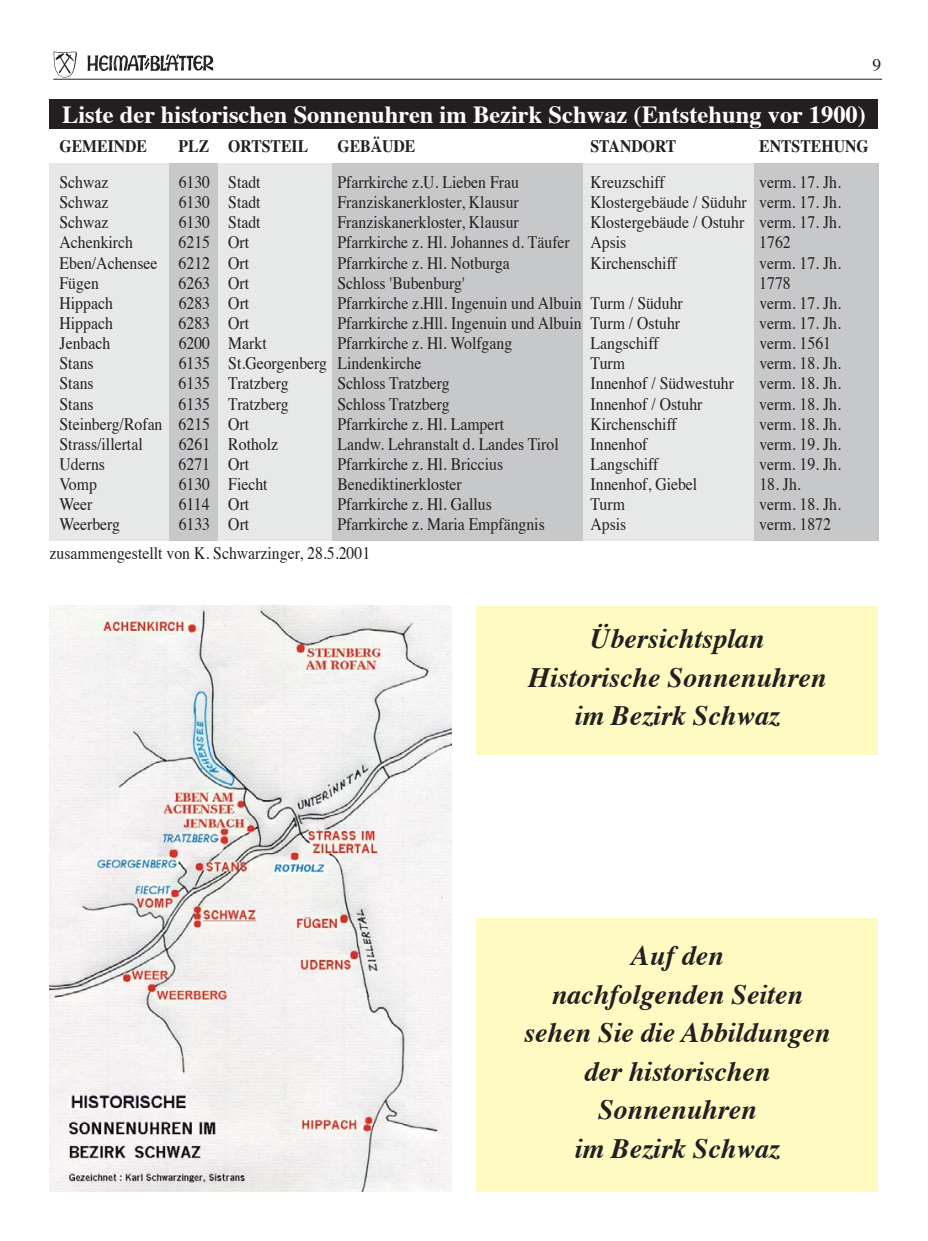
<style>
.page{position:relative;width:928px;height:1241px;background:#fff}
.page>*{position:absolute;margin:0;border:0;box-sizing:border-box;transform-origin:0 0}
.t1{font:italic 700 28px/38.5px "Times";color:#231f20;text-align:center}
.t2{font:700 24.5px "Times";color:#fff}
.t3{font:17.5px "Times";color:#231f20;scale:.9 1}
.t4{font:700 17.5px "Times";color:#231f20;scale:.9 1}
.t5{font:17.5px "Times";color:#231f20}
</style>
<div class="page">
<div style="left:50px;top:164px;width:119px;height:377px;background:#e7e8e8"></div>
<div style="left:169px;top:164px;width:49px;height:377px;background:#c6c8ca"></div>
<div style="left:218px;top:164px;width:114px;height:377px;background:#e7e8e8"></div>
<div style="left:332px;top:164px;width:251px;height:377px;background:#c6c8ca"></div>
<div style="left:583px;top:164px;width:171px;height:377px;background:#e7e8e8"></div>
<div style="left:754px;top:164px;width:124px;height:377px;background:#c6c8ca"></div>
<hr style="left:53px;top:79px;width:829px;height:1px;background:#231f20">
<img style="left:87px;top:55px;width:127px;height:16px">
<img style="left:53px;top:52px;width:24px;height:25px">
<div style="left:50px;top:99px;width:828px;height:30px;background:#231f20"></div>
<img style="left:50px;top:605px;width:401px;height:586px">
<div style="left:476px;top:918px;width:402px;height:273px;background:#fffac2"></div>
<div style="left:476px;top:605px;width:402px;height:149px;background:#fffac2"></div>
<p class="t5" style="left:872px;top:58px;width:10px">9</p>
<h2 class="t2" style="left:62px;top:105px;width:805px">Liste der historischen Sonnenuhren im Bezirk Schwaz (Entstehung vor 1900)</h2>
<p class="t4" style="left:60px;top:139px;width:99px">GEMEINDE</p>
<p class="t4" style="left:179px;top:139px;width:145px">PLZ ORTSTEIL</p>
<p class="t4" style="left:337px;top:139px;width:88px">GEBÄUDE</p>
<p class="t4" style="left:590px;top:139px;width:97px">STANDORT</p>
<p class="t4" style="left:759px;top:139px;width:123px">ENTSTEHUNG</p>
<p class="t3" style="left:60px;top:175px;width:56px">Schwaz</p>
<p class="t3" style="left:179px;top:175px;width:93px">6130 Stadt</p>
<p class="t3" style="left:337px;top:175px;width:203px">Pfarrkirche z.U. Lieben Frau</p>
<p class="t3" style="left:590px;top:175px;width:84px">Kreuzschiff</p>
<p class="t3" style="left:759px;top:175px;width:92px">verm. 17. Jh.</p>
<p class="t3" style="left:60px;top:195px;width:56px">Schwaz</p>
<p class="t3" style="left:179px;top:195px;width:93px">6130 Stadt</p>
<p class="t3" style="left:337px;top:195px;width:203px">Franziskanerkloster, Klausur</p>
<p class="t3" style="left:590px;top:195px;width:280px">Klostergebäude / Süduhr verm. 17. Jh.</p>
<p class="t3" style="left:60px;top:215px;width:56px">Schwaz</p>
<p class="t3" style="left:179px;top:215px;width:93px">6130 Stadt</p>
<p class="t3" style="left:337px;top:215px;width:203px">Franziskanerkloster, Klausur</p>
<p class="t3" style="left:590px;top:215px;width:280px">Klostergebäude / Ostuhr verm. 17. Jh.</p>
<p class="t3" style="left:60px;top:235px;width:83px">Achenkirch</p>
<p class="t3" style="left:179px;top:235px;width:80px">6215 Ort</p>
<p class="t3" style="left:337px;top:235px;width:322px">Pfarrkirche z. Hl. Johannes d. Täufer Apsis</p>
<p class="t3" style="left:759px;top:235px;width:36px">1762</p>
<p class="t3" style="left:60px;top:255px;width:212px">Eben/Achensee 6212 Ort</p>
<p class="t3" style="left:337px;top:255px;width:193px">Pfarrkirche z. Hl. Notburga</p>
<p class="t3" style="left:590px;top:255px;width:97px">Kirchenschiff</p>
<p class="t3" style="left:759px;top:255px;width:92px">verm. 17. Jh.</p>
<p class="t3" style="left:60px;top:275px;width:45px">Fügen</p>
<p class="t3" style="left:179px;top:275px;width:80px">6263 Ort</p>
<p class="t3" style="left:337px;top:275px;width:143px">Schloss 'Bubenburg'</p>
<p class="t3" style="left:759px;top:275px;width:36px">1778</p>
<p class="t3" style="left:60px;top:296px;width:61px">Hippach</p>
<p class="t3" style="left:179px;top:296px;width:80px">6283 Ort</p>
<p class="t3" style="left:337px;top:296px;width:385px">Pfarrkirche z.Hll. Ingenuin und Albuin Turm / Süduhr</p>
<p class="t3" style="left:759px;top:296px;width:92px">verm. 17. Jh.</p>
<p class="t3" style="left:60px;top:316px;width:61px">Hippach</p>
<p class="t3" style="left:179px;top:316px;width:80px">6283 Ort</p>
<p class="t3" style="left:337px;top:316px;width:382px">Pfarrkirche z.Hll. Ingenuin und Albuin Turm / Ostuhr</p>
<p class="t3" style="left:759px;top:316px;width:92px">verm. 17. Jh.</p>
<p class="t3" style="left:60px;top:336px;width:58px">Jenbach</p>
<p class="t3" style="left:179px;top:336px;width:99px">6200 Markt</p>
<p class="t3" style="left:337px;top:336px;width:196px">Pfarrkirche z. Hl. Wolfgang</p>
<p class="t3" style="left:590px;top:336px;width:77px">Langschiff</p>
<p class="t3" style="left:759px;top:336px;width:81px">verm. 1561</p>
<p class="t3" style="left:60px;top:356px;width:39px">Stans</p>
<p class="t3" style="left:179px;top:356px;width:271px">6135 St.Georgenberg Lindenkirche</p>
<p class="t3" style="left:590px;top:356px;width:40px">Turm</p>
<p class="t3" style="left:759px;top:356px;width:92px">verm. 18. Jh.</p>
<p class="t3" style="left:60px;top:376px;width:39px">Stans</p>
<p class="t3" style="left:179px;top:376px;width:124px">6135 Tratzberg</p>
<p class="t3" style="left:337px;top:376px;width:126px">Schloss Tratzberg</p>
<p class="t3" style="left:590px;top:376px;width:161px">Innenhof / Südwestuhr</p>
<p class="t3" style="left:759px;top:376px;width:92px">verm. 18. Jh.</p>
<p class="t3" style="left:60px;top:396px;width:39px">Stans</p>
<p class="t3" style="left:179px;top:396px;width:124px">6135 Tratzberg</p>
<p class="t3" style="left:337px;top:396px;width:126px">Schloss Tratzberg</p>
<p class="t3" style="left:590px;top:396px;width:126px">Innenhof / Ostuhr</p>
<p class="t3" style="left:759px;top:396px;width:92px">verm. 18. Jh.</p>
<p class="t3" style="left:60px;top:416px;width:212px">Steinberg/Rofan 6215 Ort</p>
<p class="t3" style="left:337px;top:416px;width:187px">Pfarrkirche z. Hl. Lampert</p>
<p class="t3" style="left:590px;top:416px;width:97px">Kirchenschiff</p>
<p class="t3" style="left:759px;top:416px;width:92px">verm. 18. Jh.</p>
<p class="t3" style="left:60px;top:436px;width:94px">Strass/illertal</p>
<p class="t3" style="left:179px;top:436px;width:112px">6261 Rotholz</p>
<p class="t3" style="left:337px;top:436px;width:247px">Landw. Lehranstalt d. Landes Tirol</p>
<p class="t3" style="left:590px;top:436px;width:65px">Innenhof</p>
<p class="t3" style="left:759px;top:436px;width:92px">verm. 19. Jh.</p>
<p class="t3" style="left:60px;top:457px;width:52px">Uderns</p>
<p class="t3" style="left:179px;top:457px;width:80px">6271 Ort</p>
<p class="t3" style="left:337px;top:457px;width:186px">Pfarrkirche z. Hl. Briccius</p>
<p class="t3" style="left:590px;top:457px;width:77px">Langschiff</p>
<p class="t3" style="left:759px;top:457px;width:92px">verm. 19. Jh.</p>
<p class="t3" style="left:60px;top:477px;width:43px">Vomp</p>
<p class="t3" style="left:179px;top:477px;width:100px">6130 Fiecht</p>
<p class="t3" style="left:337px;top:477px;width:140px">Benediktinerkloster</p>
<p class="t3" style="left:590px;top:477px;width:120px">Innenhof, Giebel</p>
<p class="t3" style="left:759px;top:477px;width:48px">18. Jh.</p>
<p class="t3" style="left:60px;top:497px;width:38px">Weer</p>
<p class="t3" style="left:179px;top:497px;width:80px">6114 Ort</p>
<p class="t3" style="left:337px;top:497px;width:173px">Pfarrkirche z. Hl. Gallus</p>
<p class="t3" style="left:590px;top:497px;width:40px">Turm</p>
<p class="t3" style="left:759px;top:497px;width:92px">verm. 18. Jh.</p>
<p class="t3" style="left:60px;top:517px;width:69px">Weerberg</p>
<p class="t3" style="left:179px;top:517px;width:80px">6133 Ort</p>
<p class="t3" style="left:337px;top:517px;width:232px">Pfarrkirche z. Maria Empfängnis</p>
<p class="t3" style="left:590px;top:517px;width:41px">Apsis</p>
<p class="t3" style="left:759px;top:517px;width:81px">verm. 1872</p>
<p class="t3" style="left:50px;top:546px;width:358px">zusammengestellt von K. Schwarzinger, 28.5.2001</p>
<h1 class="t1" style="left:528px;top:621px;width:299px">Übersichtsplan<br>Historische Sonnenuhren im Bezirk Schwaz</h1>
<h1 class="t1" style="left:524px;top:938px;width:308px">Auf den<br>nachfolgenden Seiten sehen Sie die Abbildungen der historischen<br>Sonnenuhren<br>im Bezirk Schwaz</h1>
</div>
